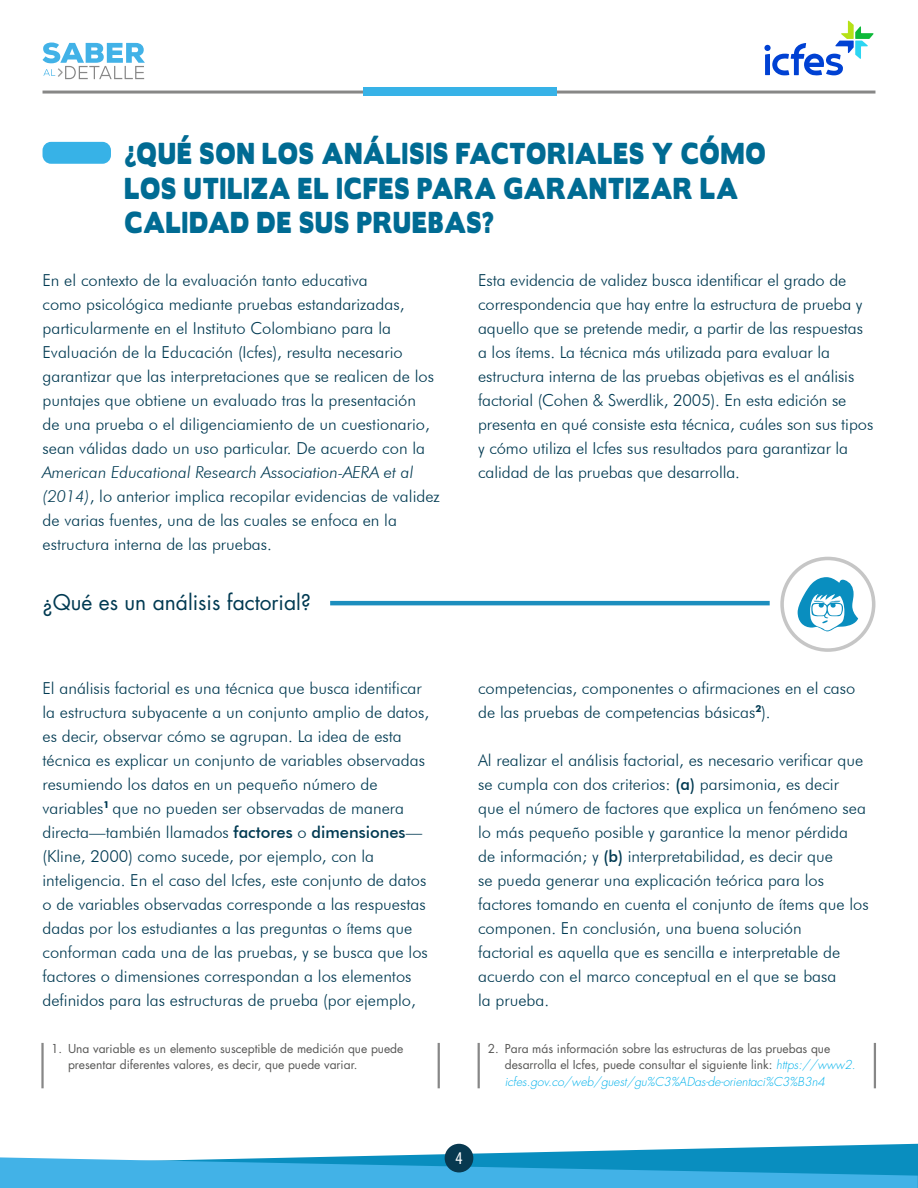
<style>
.page{position:relative;width:918px;height:1188px;background:#fff}
.page>*{position:absolute;margin:0;border:0;box-sizing:border-box;transform-origin:0 0}
.t1{font:27px/34.5px "Boris Black Bloxx";letter-spacing:.07em;color:#006b93;scale:.74 1}
.t2{font:21px "Futura Std";color:#003a52}
.t3{font:condensed 18px "Myriad Pro";color:#fff}
.Texto{font:300 16.5px/24px "Futura BT";color:#003a52}
.Cita{font:12px/16.5px "Futura Std";color:#575756}
.s1{font-style:italic}
.s2{font-weight:500}
.s3{font-weight:300;font-style:italic;color:#00b1eb}
</style>
<div class="page">
<hr style="left:43px;top:91px;width:832px;height:3px;background:#878786">
<div style="left:364px;top:87px;width:193px;height:9px;background:#37b2e7"></div>
<svg style="left:43px;top:43px;width:102px;height:36px"></svg>
<svg style="left:0;top:1144px;width:918px;height:44px"></svg>
<div style="left:445px;top:1144px;width:28px;height:28px;background:#083950;border-radius:50%"></div>
<svg style="left:764px;top:20px;width:110px;height:55px"></svg>
<div style="left:43px;top:142px;width:68px;height:22px;background:#37b2e7;border-radius:9px"></div>
<hr style="left:330px;top:601px;width:440px;height:4px;background:#1c8ebe">
<hr style="left:41px;top:1043px;width:3px;height:45px;background:#878787">
<hr style="left:478px;top:1043px;width:2px;height:45px;background:#878787">
<hr style="left:438px;top:1043px;width:2px;height:45px;background:#878787">
<hr style="left:874px;top:1043px;width:2px;height:45px;background:#878787">
<div style="left:780px;top:557px;width:95px;height:95px;border:4px solid #c6c6c6;border-radius:50%"></div>
<svg style="left:798px;top:577px;width:60px;height:54px"></svg>
<h1 class="t1" style="left:125px;top:137px;width:867px">¿QUÉ SON LOS ANÁLISIS FACTORIALES Y CÓMO<br>LOS UTILIZA EL ICFES PARA GARANTIZAR LA<br>CALIDAD DE SUS PRUEBAS?</h1>
<p class="Texto" style="left:43px;top:268px;width:399px">En el contexto de la evaluación tanto educativa<br>como psicológica mediante pruebas estandarizadas, particularmente en el Instituto Colombiano para la Evaluación de la Educación (Icfes), resulta necesario garantizar que las interpretaciones que se realicen de los puntajes que obtiene un evaluado tras la presentación<br>de una prueba o el diligenciamiento de un cuestionario, sean válidas dado un uso particular. De acuerdo con la <span class="s1">American Educational Research Association-AERA et al (2014)</span>, lo anterior implica recopilar evidencias de validez de varias fuentes, una de las cuales se enfoca en la estructura interna de las pruebas.</p>
<p class="Texto" style="left:478px;top:268px;width:397px">Esta evidencia de validez busca identificar el grado de correspondencia que hay entre la estructura de prueba y aquello que se pretende medir, a partir de las respuestas a los ítems. La técnica más utilizada para evaluar la estructura interna de las pruebas objetivas es el análisis factorial (Cohen &amp; Swerdlik, 2005). En esta edición se presenta en qué consiste esta técnica, cuáles son sus tipos y cómo utiliza el Icfes sus resultados para garantizar la calidad de las pruebas que desarrolla.</p>
<h2 class="t2" style="left:43px;top:588px;width:270px">¿Qué es un análisis factorial?</h2>
<p class="Texto" style="left:43px;top:676px;width:388px">El análisis factorial es una técnica que busca identificar la estructura subyacente a un conjunto amplio de datos, es decir, observar cómo se agrupan. La idea de esta técnica es explicar un conjunto de variables observadas resumiendo los datos en un pequeño número de variables<sup>1</sup> que no pueden ser observadas de manera directa—también llamados <span class="s2">factores</span> o <span class="s2">dimensiones</span>— (Kline, 2000) como sucede, por ejemplo, con la inteligencia. En el caso del Icfes, este conjunto de datos o de variables observadas corresponde a las respuestas dadas por los estudiantes a las preguntas o ítems que conforman cada una de las pruebas, y se busca que los factores o dimensiones correspondan a los elementos definidos para las estructuras de prueba (por ejemplo,</p>
<p class="Texto" style="left:478px;top:676px;width:379px">competencias, componentes o afirmaciones en el caso de las pruebas de competencias básicas<sup>2</sup>).</p>
<p class="Texto" style="left:478px;top:748px;width:392px">Al realizar el análisis factorial, es necesario verificar que se cumpla con dos criterios: <span class="s2">(a)</span> parsimonia, es decir que el número de factores que explica un fenómeno sea lo más pequeño posible y garantice la menor pérdida de información; y <span class="s2">(b)</span> interpretabilidad, es decir que<br>se pueda generar una explicación teórica para los factores tomando en cuenta el conjunto de ítems que los componen. En conclusión, una buena solución<br>factorial es aquella que es sencilla e interpretable de acuerdo con el marco conceptual en el que se basa<br>la prueba.</p>
<p class="Cita" style="left:68px;top:1040px;width:337px;text-indent:-17px">1. Una variable es un elemento susceptible de medición que puede presentar diferentes valores, es decir, que puede variar.</p>
<p class="Cita" style="left:505px;top:1040px;width:352px;text-indent:-17px">2. Para más información sobre las estructuras de las pruebas que desarrolla el Icfes, puede consultar el siguiente link: <span class="s3">https://www2. icfes.gov.co/web/guest/gu%C3%ADas-de-orientaci%C3%B3n4</span></p>
<p class="t3" style="left:456px;top:1147px;width:8px">4</p>
</div>
